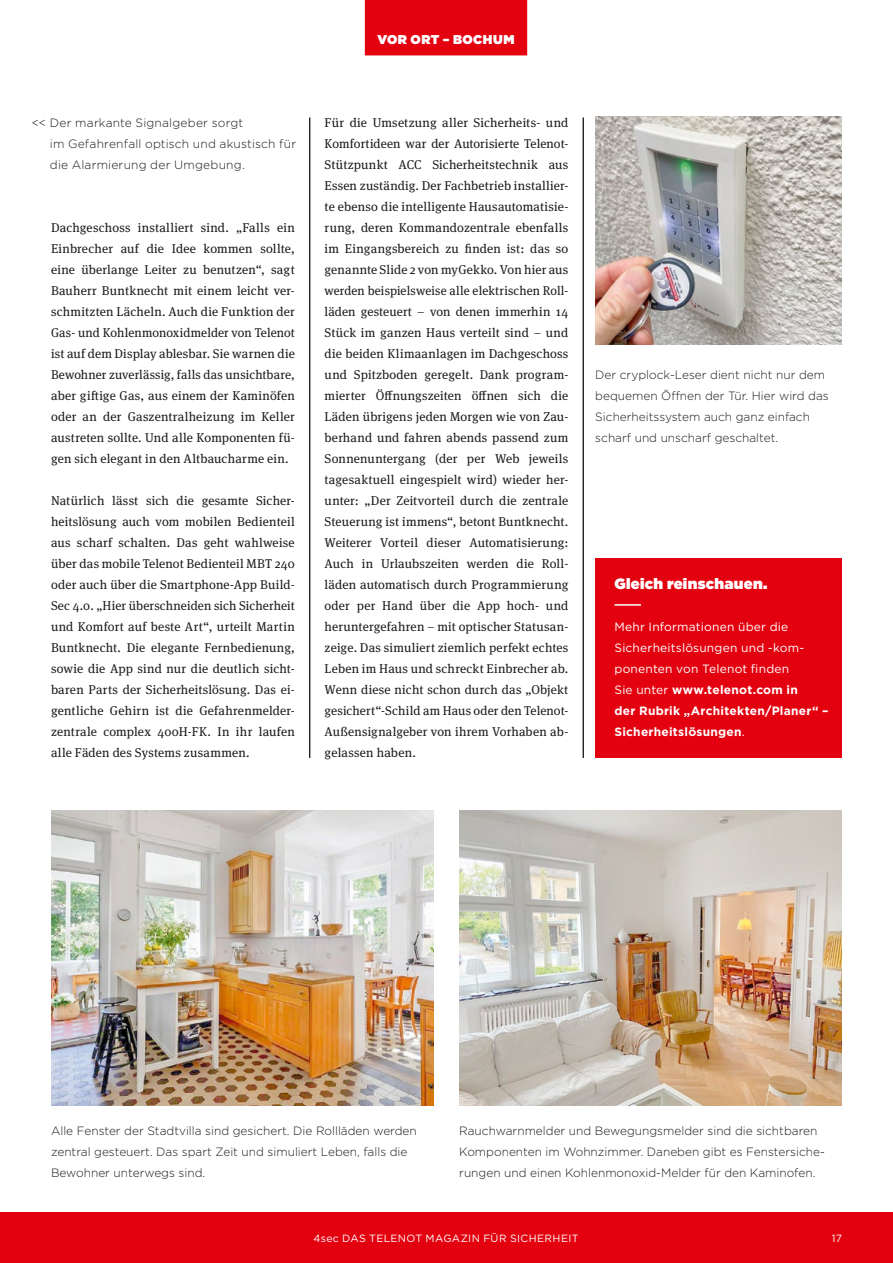
<style>
.page{position:relative;width:893px;height:1263px;background:#fff}
.page>*{position:absolute;margin:0;border:0;box-sizing:border-box;transform-origin:0 0}
.t1{font:900 15px "Gotham";letter-spacing:.015em;color:#fff}
.t2{font:12.75px/21px "Meta Serif OT";letter-spacing:.015em;color:#1a1a18;text-align:justify}
.t3{font:900 12.75px "Gotham";letter-spacing:.035em;color:#fff}
.t4{font:300 12px/21px "Gotham";color:#1a1a18}
.t5{font:12px/21px "Gotham";letter-spacing:.02em;color:#fff}
.t6{font:10.5px "Gotham";letter-spacing:.03em;color:#fff}
.s1{font-weight:700}
</style>
<div class="page">
<hr style="left:309px;top:118px;width:1px;height:640px;background:#1a1a18">
<hr style="left:583px;top:118px;width:1px;height:640px;background:#1a1a18">
<img style="left:51px;top:810px;width:383px;height:295px">
<img style="left:595px;top:117px;width:247px;height:228px">
<img style="left:459px;top:810px;width:383px;height:295px">
<div style="left:595px;top:558px;width:247px;height:199px;background:#e3000f"></div>
<hr style="left:614px;top:604px;width:27px;height:2px;background:#fff">
<div style="left:365px;top:0;width:162px;height:55px;background:#e3000f"></div>
<div style="left:0;top:1212px;width:893px;height:51px;background:#e3000f"></div>
<p class="t3" style="left:377px;top:31px;width:138px">VOR ORT – BOCHUM</p>
<p class="t4" style="left:50px;top:112px;width:248px;text-indent:-18px">&lt;&lt; Der markante Signalgeber sorgt<br>im Gefahrenfall optisch und akustisch für die Alarmierung der Umgebung.</p>
<p class="t2" style="left:51px;top:217px;width:245px">Dachgeschoss installiert sind. „Falls ein Einbrecher auf die Idee kommen sollte, eine überlange Leiter zu benutzen“, sagt Bauherr Buntknecht mit einem leicht ver&shy;schmitzten Lächeln. Auch die Funktion der Gas- und Kohlenmonoxidmelder von Telenot ist auf dem Display ablesbar. Sie warnen die Bewohner zuverlässig, falls das unsichtbare, aber giftige Gas, aus einem der Kaminöfen oder an der Gaszentralheizung im Keller austreten sollte. Und alle Komponenten fü&shy;gen sich elegant in den Altbaucharme ein.</p>
<p class="t2" style="left:51px;top:490px;width:245px">Natürlich lässt sich die gesamte Sicher&shy;heitslösung auch vom mobilen Bedienteil aus scharf schalten. Das geht wahlweise über das mobile Telenot Bedienteil MBT 240 oder auch über die Smartphone-App Build-Sec 4.0. „Hier überschneiden sich Sicherheit und Komfort auf beste Art“, urteilt Martin Buntknecht. Die elegante Fernbedienung, sowie die App sind nur die deutlich sicht&shy;baren Parts der Sicherheitslösung. Das ei&shy;gentliche Gehirn ist die Gefahrenmelder&shy;zentrale complex 400H-FK. In ihr laufen alle Fäden des Systems zusammen.</p>
<p class="t2" style="left:325px;top:112px;width:245px">Für die Umsetzung aller Sicherheits- und Komfortideen war der Autorisierte Telenot-Stützpunkt ACC Sicherheitstechnik aus Essen zuständig. Der Fachbetrieb installier&shy;te ebenso die intelligente Hausautomatisie&shy;rung, deren Kommandozentrale ebenfalls im Eingangsbereich zu finden ist: das so genannte Slide 2 von myGekko. Von hier aus werden beispielsweise alle elektrischen Roll&shy;läden gesteuert – von denen immerhin 14<br>Stück im ganzen Haus verteilt sind – und die beiden Klimaanlagen im Dachgeschoss und Spitzboden geregelt. Dank program&shy;mierter Öffnungszeiten öffnen sich die Läden übrigens jeden Morgen wie von Zau&shy;berhand und fahren abends passend zum Sonnenuntergang (der per Web jeweils tagesaktuell eingespielt wird) wieder her&shy;unter: „Der Zeitvorteil durch die zentrale Steuerung ist immens“, betont Buntknecht.<br>Weiterer Vorteil dieser Automatisierung:<br>Auch in Urlaubszeiten werden die Roll&shy;läden automatisch durch Programmierung oder per Hand über die App hoch- und heruntergefahren – mit optischer Statusan&shy;zeige. Das simuliert ziemlich perfekt echtes Leben im Haus und schreckt Einbrecher ab.<br>Wenn diese nicht schon durch das „Objekt gesichert“-Schild am Haus oder den Telenot-Außensignalgeber von ihrem Vorhaben ab&shy;gelassen haben.</p>
<p class="t4" style="left:595px;top:364px;width:235px">Der cryplock-Leser dient nicht nur dem bequemen Öffnen der Tür. Hier wird das Sicherheitssystem auch ganz einfach scharf und unscharf geschaltet.</p>
<p class="t1" style="left:614px;top:573px;width:154px">Gleich reinschauen.</p>
<p class="t5" style="left:614px;top:616px;width:216px">Mehr Informationen über die<br>Sicherheitslösungen und -kom&shy;ponenten von Telenot finden<br>Sie unter <span class="s1">www.telenot.com in<br>der Rubrik „Architekten/Planer“ –<br>Sicherheitslösungen</span>.</p>
<p class="t4" style="left:51px;top:1120px;width:367px">Alle Fenster der Stadtvilla sind gesichert. Die Rollläden werden zentral gesteuert. Das spart Zeit und simuliert Leben, falls die<br>Bewohner unterwegs sind.</p>
<p class="t4" style="left:459px;top:1120px;width:367px">Rauchwarnmelder und Bewegungsmelder sind die sichtbaren<br>Komponenten im Wohnzimmer. Daneben gibt es Fenstersiche&shy;rungen und einen Kohlenmonoxid-Melder für den Kaminofen.</p>
<p class="t6" style="left:313px;top:1231px;width:267px">4sec DAS TELENOT MAGAZIN FÜR SICHERHEIT</p>
<p class="t6" style="left:832px;top:1231px;width:12px">17</p>
</div>
